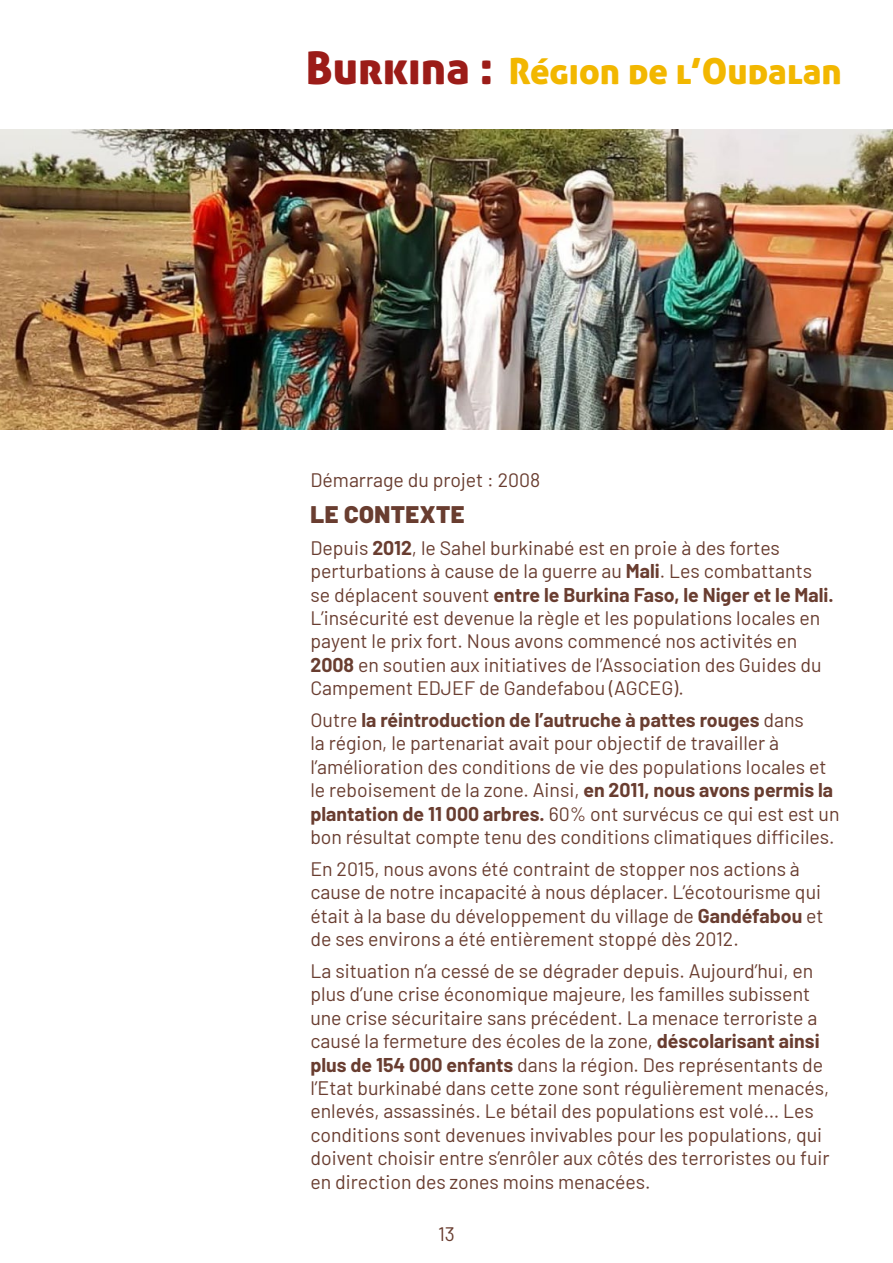
<style>
.page{position:relative;width:893px;height:1263px;background:#fff}
.page>*{position:absolute;margin:0;border:0;box-sizing:border-box;transform-origin:0 0}
.t1{font:36px "Aller Display";color:#f2b700}
.t2{font:900 24px "Barlow";letter-spacing:.02em;color:#693d30}
.t3{font:19.5px/23.4px "Barlow";color:#693d30}
.s1{font-size:45px;color:#9b1c18}
.s2{font-weight:700}
</style>
<div class="page">
<img style="left:0;top:130px;width:893px;height:299px">
<h1 class="t1" style="left:306px;top:48px;width:537px"><span class="s1">Burkina :</span> Région de l’Oudalan</h1>
<p class="t3" style="left:310px;top:467px;width:231px">Démarrage du projet : 2008</p>
<p class="t2" style="left:310px;top:496px;width:156px">LE CONTEXTE</p>
<p class="t3" style="left:310px;top:534px;width:525px">Depuis <span class="s2">2012</span>, le Sahel burkinabé est en proie à des fortes perturbations à cause de la guerre au <span class="s2">Mali</span>. Les combattants se déplacent souvent <span class="s2">entre le Burkina Faso, le Niger et le Mali.<br></span>L’insécurité est devenue la règle et les populations locales en payent le prix fort. Nous avons commencé nos activités en <span class="s2">2008</span> en soutien aux initiatives de l’Association des Guides du Campement EDJEF de Gandefabou (AGCEG).</p>
<p class="t3" style="left:310px;top:707px;width:531px">Outre <span class="s2">la réintroduction de l’autruche à pattes rouges</span> dans<br>la région, le partenariat avait pour objectif de travailler à l’amélioration des conditions de vie des populations locales et le reboisement de la zone. Ainsi, <span class="s2">en 2011, nous avons permis la plantation de 11 000 arbres.</span> 60% ont survécus ce qui est est un bon résultat compte tenu des conditions climatiques difficiles.</p>
<p class="t3" style="left:310px;top:856px;width:515px">En 2015, nous avons été contraint de stopper nos actions à cause de notre incapacité à nous déplacer. L’écotourisme qui était à la base du développement du village de <span class="s2">Gandéfabou</span> et de ses environs a été entièrement stoppé dès 2012.</p>
<p class="t3" style="left:310px;top:958px;width:521px">La situation n’a cessé de se dégrader depuis. Aujourd’hui, en plus d’une crise économique majeure, les familles subissent une crise sécuritaire sans précédent. La menace terroriste a causé la fermeture des écoles de la zone, <span class="s2">déscolarisant ainsi plus de 154 000 enfants</span> dans la région. Des représentants de l’Etat burkinabé dans cette zone sont régulièrement menacés, enlevés, assassinés. Le bétail des populations est volé… Les conditions sont devenues invivables pour les populations, qui doivent choisir entre s’enrôler aux côtés des terroristes ou fuir en direction des zones moins menacées.</p>
<p class="t3" style="left:438px;top:1221px;width:18px">13</p>
</div>
